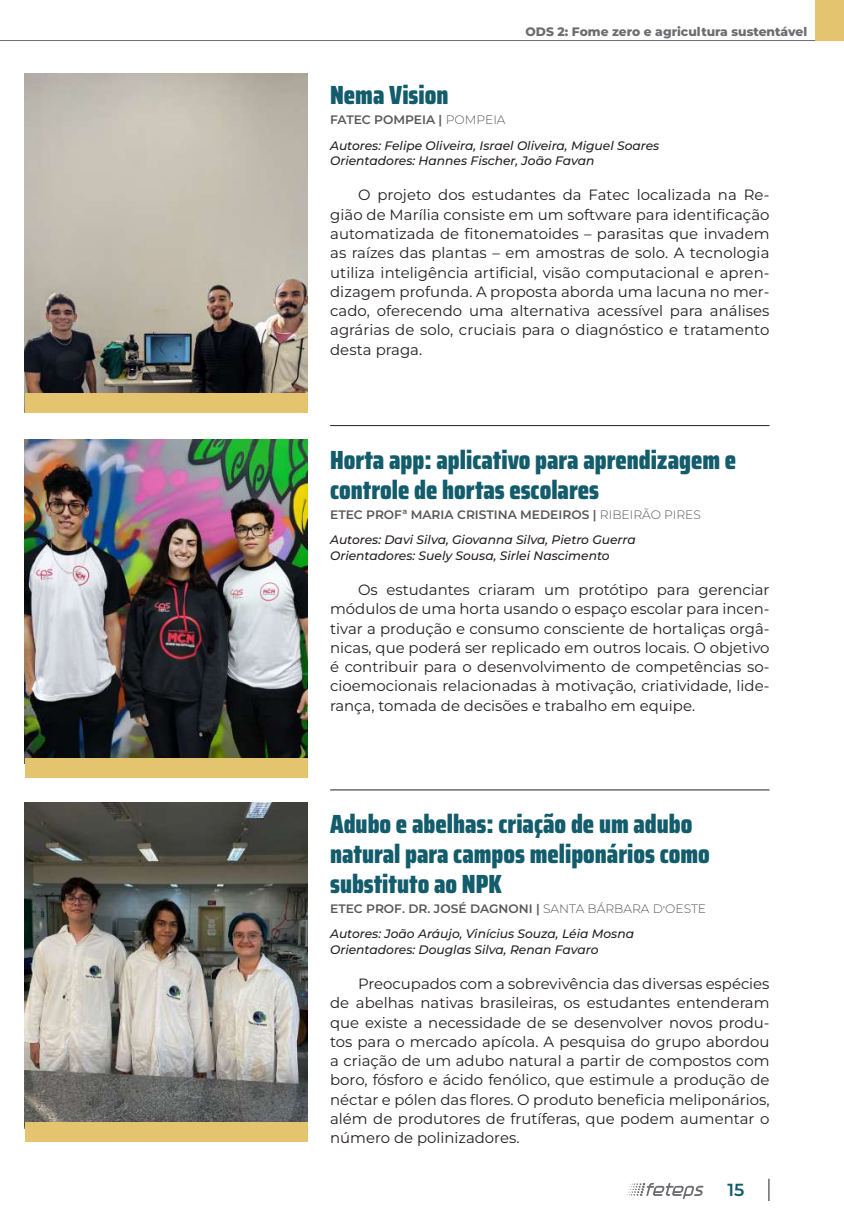
<style>
.page{position:relative;width:844px;height:1216px;background:#fff}
.page>*{position:absolute;margin:0;border:0;box-sizing:border-box;transform-origin:0 0}
.t1{font:900 26.25px/29.8px "Saira Condensed";color:#135c6c}
.t2{font:600 17.5px "Montserrat";color:#135c6c}
.t3{font:14.88px/19.2px "Montserrat";color:#231f20;text-align:justify}
.t4{font:italic 500 12.25px/25.7px "Montserrat";color:#231f20}
.t5{font:800 12.25px "Montserrat";color:#6c6d70}
.s1{font-weight:600;font-style:normal;color:#57585a}
.s2{font-weight:300;font-style:normal;color:#57585a}
</style>
<div class="page">
<svg style="left:768px;top:1178px;width:1px;height:22px"></svg>
<svg style="left:627px;top:1182px;width:76px;height:16px"></svg>
<hr style="left:330px;top:425px;width:439px;height:1px;background:#231f20">
<hr style="left:330px;top:789px;width:439px;height:1px;background:#231f20">
<hr style="left:0;top:40px;width:843px;height:1px;background:#6c6d70">
<div style="left:815px;top:0;width:28px;height:40px;background:#e5c46f"></div>
<img style="left:25px;top:74px;width:282px;height:319px">
<img style="left:25px;top:439px;width:282px;height:319px">
<img style="left:25px;top:802px;width:282px;height:319px">
<div style="left:25px;top:393px;width:283px;height:19px;background:#e5c46f"></div>
<div style="left:25px;top:758px;width:283px;height:20px;background:#e5c46f"></div>
<div style="left:25px;top:1121px;width:283px;height:20px;background:#e5c46f"></div>
<p class="t5" style="left:525px;top:23px;width:283px">ODS 2: Fome zero e agricultura sustentável</p>
<h1 class="t1" style="left:330px;top:80px;width:120px">Nema Vision</h1>
<p class="t4" style="left:330px;top:106px;width:331px"><span class="s1">FATEC POMPEIA |</span> <span class="s2">POMPEIA<br></span>Autores: Felipe Oliveira, Israel Oliveira, Miguel Soares</p>
<p class="t4" style="left:330px;top:148px;width:266px">Orientadores: Hannes Fischer, João Favan</p>
<p class="t3" style="left:330px;top:185px;width:441px;text-indent:28px">O projeto dos estudantes da Fatec localizada na Re&shy;gião de Marília consiste em um software para identificação automatizada de fitonematoides – parasitas que invadem as raízes das plantas – em amostras de solo. A tecnologia utiliza inteligência artificial, visão computacional e apren&shy;dizagem profunda. A proposta aborda uma lacuna no mer&shy;cado, oferecendo uma alternativa acessível para análises agrárias de solo, cruciais para o diagnóstico e tratamento desta praga.</p>
<h1 class="t1" style="left:330px;top:445px;width:407px">Horta app: aplicativo para aprendizagem e controle de hortas escolares</h1>
<p class="t4" style="left:330px;top:501px;width:372px"><span class="s1">ETEC PROFª MARIA CRISTINA MEDEIROS |</span> <span class="s2">RIBEIRÃO PIRES<br></span>Autores: Davi Silva, Giovanna Silva, Pietro Guerra</p>
<p class="t4" style="left:330px;top:542px;width:281px">Orientadores: Suely Sousa, Sirlei Nascimento</p>
<p class="t3" style="left:330px;top:579px;width:441px;text-indent:28px">Os estudantes criaram um protótipo para gerenciar módulos de uma horta usando o espaço escolar para incen&shy;tivar a produção e consumo consciente de hortaliças orgâ&shy;nicas, que poderá ser replicado em outros locais. O objetivo é contribuir para o desenvolvimento de competências so&shy;cioemocionais relacionadas à motivação, criatividade, lide&shy;rança, tomada de decisões e trabalho em equipe.</p>
<h1 class="t1" style="left:330px;top:809px;width:381px">Adubo e abelhas: criação de um adubo natural para campos meliponários como substituto ao NPK</h1>
<p class="t4" style="left:330px;top:894px;width:377px"><span class="s1">ETEC PROF. DR. JOSÉ DAGNONI |</span> <span class="s2">SANTA BÁRBARA D’OESTE<br></span>Autores: João Aráujo, Vinícius Souza, Léia Mosna</p>
<p class="t4" style="left:330px;top:936px;width:270px">Orientadores: Douglas Silva, Renan Favaro</p>
<p class="t3" style="left:330px;top:973px;width:441px;text-indent:28px">Preocupados com a sobrevivência das diversas espécies de abelhas nativas brasileiras, os estudantes entenderam que existe a necessidade de se desenvolver novos produ&shy;tos para o mercado apícola. A pesquisa do grupo abordou a criação de um adubo natural a partir de compostos com boro, fósforo e ácido fenólico, que estimule a produção de néctar e pólen das flores. O produto beneficia meliponários, além de produtores de frutíferas, que podem aumentar o número de polinizadores.</p>
<p class="t2" style="left:727px;top:1177px;width:18px">15</p>
</div>
